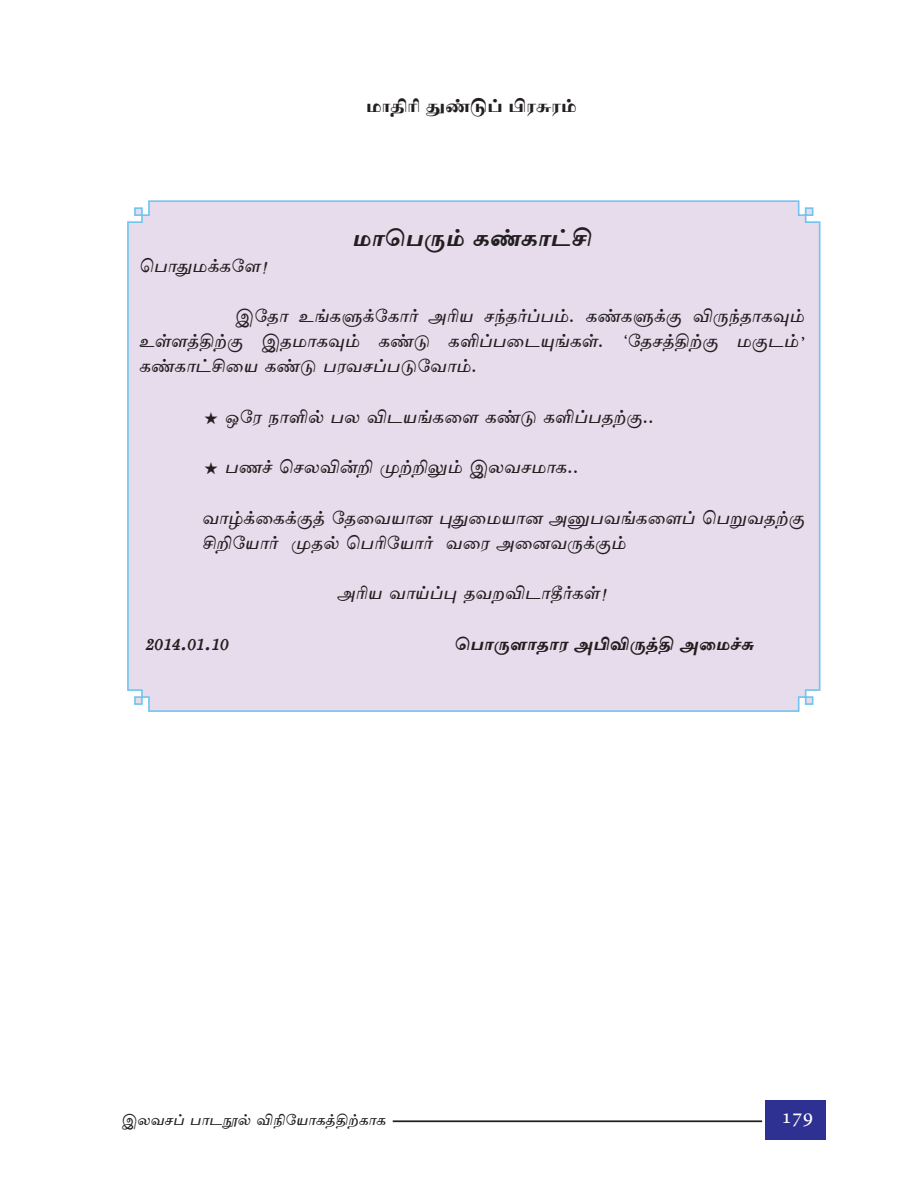
<style>
.page{position:relative;width:914px;height:1197px;background:#fff}
.page>*{position:absolute;margin:0;border:0;box-sizing:border-box;transform-origin:0 0}
.t1{font:28px "SHREE TAM7";color:#231f20}
.t2{font:21px/25.2px "SHREE TAM7";color:#231f20;text-align:justify}
.t3{font:21px "SHREE TAM7";color:#231f20}
.t4{font:21px "SHREE TAM7";color:#231f20}
.t5{font:21px "Adobe Hebrew";color:#fff}
.t6{font:17.5px "SHREE TAM7";color:#231f20}
</style>
<div class="page">
<div style="left:765px;top:1100px;width:60px;height:39px;background:#2e3092"></div>
<hr style="left:393px;top:1120px;width:369px;height:2px;background:#231f20">
<div style="left:127px;top:200px;width:694px;height:512px;background:#e6dcec"></div>
<p class="t4" style="left:366px;top:98px;width:212px">©õv› xsk¨ ¤µ_µ®</p>
<p class="t1" style="left:352px;top:227px;width:241px">©ÕÖ£¸® PSPÕM]</p>
<p class="t2" style="left:139px;top:255px;width:130px">Ö£ÕX©UP÷Í!</p>
<p class="t2" style="left:139px;top:305px;width:667px;text-indent:96px">C÷UÕ E[PÐU÷PÕº A›¯ \¢Uº¨£®. PSPÐUS Â¸¢UÕPÄ® EÒÍZVØS CU©ÕPÄ® PSK PÎ¨£ØH²[PÒ. "÷U\ZVØS ©SH®' PSPÕM]Ø¯ PSK £ΜÁ\¨£K÷ÁÕ®.</p>
<p class="t2" style="left:202px;top:406px;width:453px">* J÷Μ |ÕÎÀ £» ÂH¯[PØÍ PSK PÎ¨£UØS..</p>
<p class="t2" style="left:202px;top:456px;width:378px">* £NA Ö\»ÂßÔ •ØÔ¾® C»Á\©ÕP..</p>
<p class="t2" style="left:202px;top:507px;width:604px">ÁÕÌUØPUSZ ÷UØÁ¯ÕÚ ¦XØ©¯ÕÚ AÝ£Á[PØÍ¨ Ö£ÖÁUØS</p>
<p class="t2" style="left:202px;top:532px;width:425px">]Ô÷¯Õº •UÀ Ö£›÷¯Õº ÁØΜ AØÚÁ¸US®</p>
<p class="t2" style="left:336px;top:582px;width:271px">A›¯ ÁÕ´¨¦ UÁÓÂHÕWºPÒ!</p>
<p class="t3" style="left:145px;top:635px;width:85px">2014.01.10</p>
<p class="t3" style="left:454px;top:635px;width:301px">Ö£Õ¸ÍÕUÕΜ A¤Â¸ZV AØ©A_</p>
<p class="t6" style="left:121px;top:1113px;width:266px">C»Á\¨ £ÕH¡À Â{÷¯ÕPZVØPÕP</p>
<p class="t5" style="left:781px;top:1103px;width:33px">179</p>
</div>
